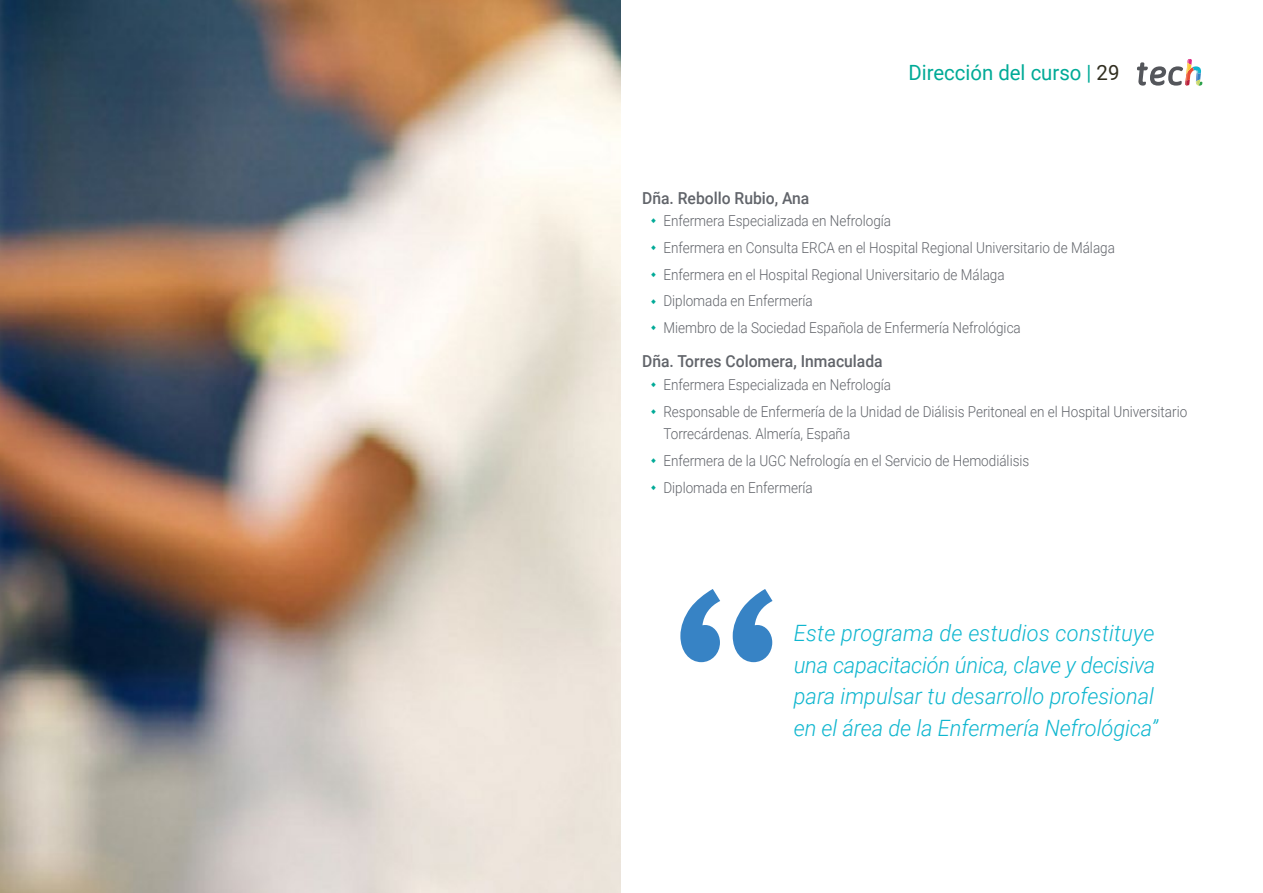
<style>
.page{position:relative;width:1263px;height:893px;background:#fff}
.page>*{position:absolute;margin:0;border:0;box-sizing:border-box;transform-origin:0 0}
.t1{font:italic 300 22.5px/31.5px "Roboto";letter-spacing:-.005em;color:#0fb6cf}
.t2{font:21px "Roboto";color:#00aa97}
.t3{font:500 16.5px "Roboto";color:#61646a;scale:.95 1}
.t4{font:300 15px/26.7px "Roboto";color:#61646a;scale:.9 1}
.s1{color:#312e20}
</style>
<div class="page">
<svg style="left:1137px;top:59px;width:65px;height:27px"></svg>
<img style="left:0;top:0;width:621px;height:893px">
<svg style="left:680px;top:589px;width:92px;height:73px"></svg>
<h2 class="t2" style="left:908px;top:57px;width:213px">Dirección del curso | <span class="s1">29</span></h2>
<p class="t3" style="left:642px;top:186px;width:178px">Dña. Rebollo Rubio, Ana</p>
<p class="t4" style="left:663px;top:207px;width:503px">Enfermera Especializada en Nefrología<br>Enfermera en Consulta ERCA en el Hospital Regional Universitario de Málaga Enfermera en el Hospital Regional Universitario de Málaga<br>Diplomada en Enfermería<br>Miembro de la Sociedad Española de Enfermería Nefrológica</p>
<p class="t3" style="left:642px;top:350px;width:255px">Dña. Torres Colomera, Inmaculada</p>
<p class="t4" style="left:663px;top:370px;width:584px">Enfermera Especializada en Nefrología<br>Responsable de Enfermería de la Unidad de Diálisis Peritoneal en el Hospital Universitario</p>
<p class="t4" style="left:663px;top:420px;width:408px">Torrecárdenas. Almería, España<br>Enfermera de la UGC Nefrología en el Servicio de Hemodiálisis<br>Diplomada en Enfermería</p>
<h1 class="t1" style="left:794px;top:617px;width:366px">Este programa de estudios constituye una capacitación única, clave y decisiva para impulsar tu desarrollo profesional en el área de la Enfermería Nefrológica”</h1>
</div>
